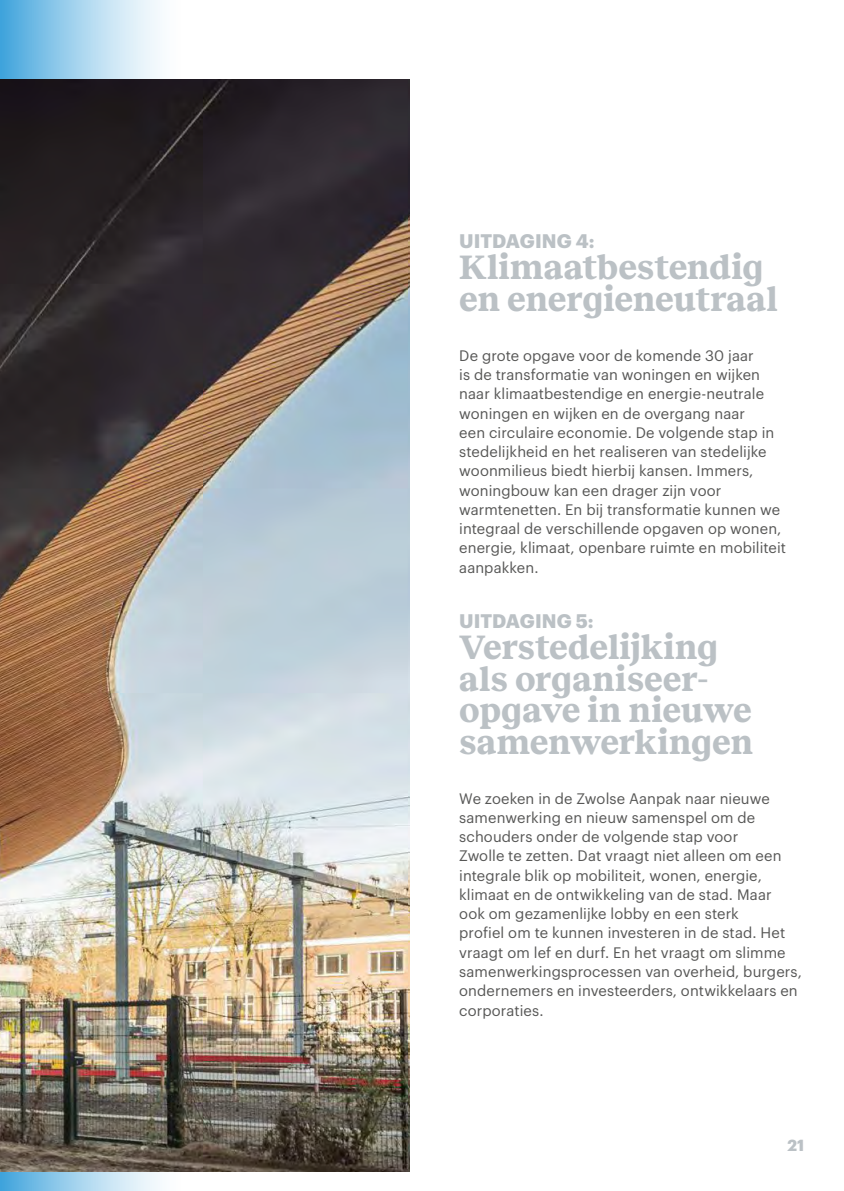
<style>
.page{position:relative;width:844px;height:1191px;background:#fff}
.page>*{position:absolute;margin:0;border:0;box-sizing:border-box;transform-origin:0 0}
.t1{font:700 35px/31.5px "Reckless";letter-spacing:-.01em;color:#bbc1c5}
.t2{font:700 19.25px "Graphik";color:#bbc1c5}
.t3{font:700 15.75px "Graphik";color:#bbc1c5}
.t4{font:14.88px/19.2px "Graphik";letter-spacing:.01em;color:#575756}
</style>
<div class="page">
<div style="left:0;top:0;width:182px;height:1191px;background:linear-gradient(to right,#4ba9de,#fff)"></div>
<img style="left:0;top:79px;width:409px;height:1092px">
<p class="t2" style="left:459px;top:226px;width:137px">UITDAGING 4:</p>
<h1 class="t1" style="left:459px;top:250px;width:320px">Klimaatbestendig en energieneutraal</h1>
<p class="t4" style="left:459px;top:344px;width:328px">De grote opgave voor de komende 30 jaar<br>is de transformatie van woningen en wijken naar klimaatbestendige en energie-neutrale woningen en wijken en de overgang naar<br>een circulaire economie. De volgende stap in stedelijkheid en het realiseren van stedelijke woonmilieus biedt hierbij kansen. Immers, woningbouw kan een drager zijn voor warmtenetten. En bij transformatie kunnen we integraal de verschillende opgaven op wonen, energie, klimaat, openbare ruimte en mobiliteit aanpakken.</p>
<p class="t2" style="left:459px;top:605px;width:136px">UITDAGING 5:</p>
<h1 class="t1" style="left:459px;top:629px;width:295px">Verstedelijking als organiseer&shy;opgave in nieuwe samenwerkingen</h1>
<p class="t4" style="left:459px;top:787px;width:344px">We zoeken in de Zwolse Aanpak naar nieuwe samenwerking en nieuw samenspel om de schouders onder de volgende stap voor<br>Zwolle te zetten. Dat vraagt niet alleen om een integrale blik op mobiliteit, wonen, energie, klimaat en de ontwikkeling van de stad. Maar<br>ook om gezamenlijke lobby en een sterk<br>profiel om te kunnen investeren in de stad. Het vraagt om lef en durf. En het vraagt om slimme samenwerkingsprocessen van overheid, burgers, ondernemers en investeerders, ontwikkelaars en corporaties.</p>
<p class="t3" style="left:787px;top:1133px;width:18px">21</p>
</div>
